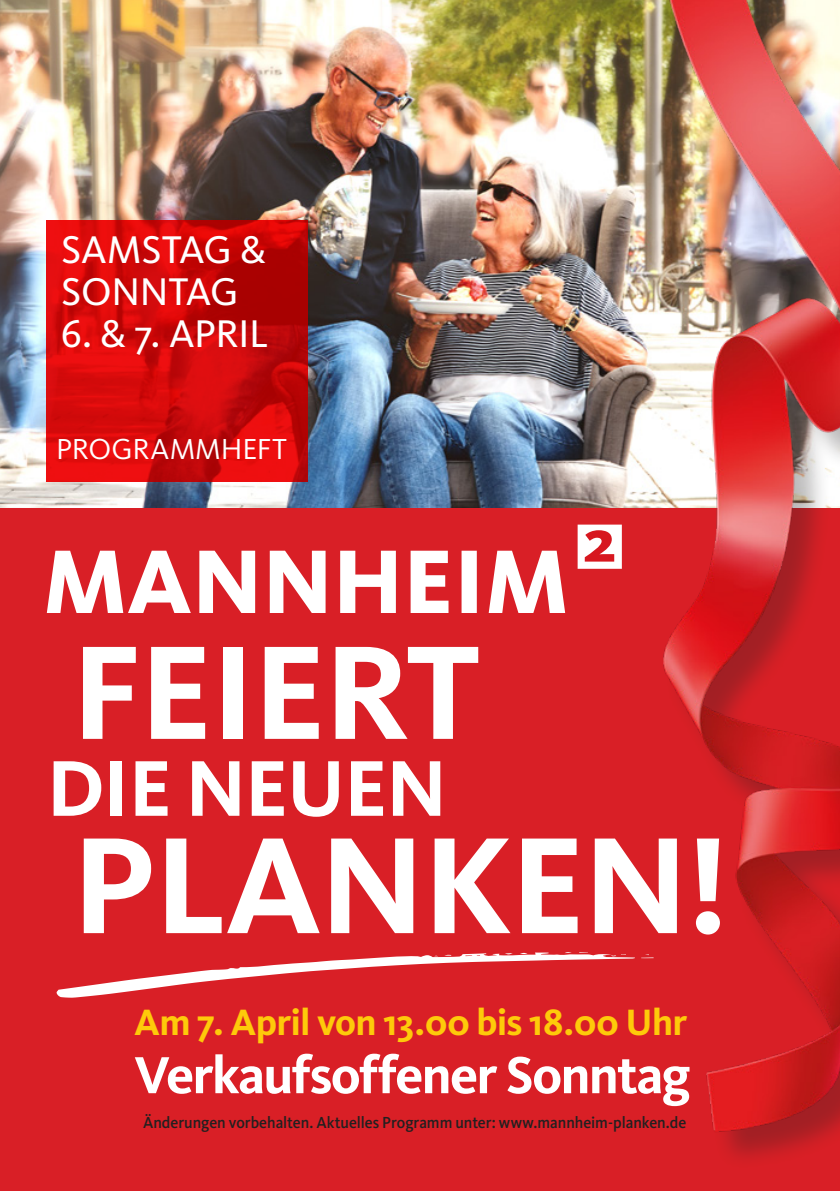
<style>
.page{position:relative;width:840px;height:1191px;background:#fff}
.page>*{position:absolute;margin:0;border:0;box-sizing:border-box;transform-origin:0 0}
.t1{font:700 54px "Kievit";letter-spacing:-.035em;color:#fff}
.t2{font:40px/42px "Kievit";letter-spacing:-.01em;color:#fff}
.t3{font:700 38px "Kievit";letter-spacing:-.02em;color:#feca0a}
.t4{font:30px "Kievit Regular SC";color:#fff}
.t5{font:500 16.6px "Kievit";letter-spacing:-.005em;color:#231f20;scale:.95 1}
</style>
<div class="page">
<div style="left:0;top:0;width:839px;height:1191px;background:#d91f26"></div>
<svg style="left:83px;top:647px;width:53px;height:92px"></svg>
<svg style="left:151px;top:647px;width:54px;height:92px"></svg>
<div style="left:223px;top:647px;width:19px;height:92px;background:#fff"></div>
<svg style="left:264px;top:647px;width:54px;height:92px"></svg>
<svg style="left:335px;top:647px;width:143px;height:92px"></svg>
<svg style="left:54px;top:761px;width:47px;height:54px"></svg>
<div style="left:111px;top:761px;width:11px;height:54px;background:#fff"></div>
<svg style="left:135px;top:761px;width:32px;height:54px"></svg>
<svg style="left:192px;top:761px;width:47px;height:54px"></svg>
<svg style="left:251px;top:761px;width:32px;height:54px"></svg>
<svg style="left:293px;top:761px;width:45px;height:55px"></svg>
<svg style="left:351px;top:761px;width:32px;height:54px"></svg>
<svg style="left:392px;top:761px;width:48px;height:54px"></svg>
<svg style="left:84px;top:838px;width:67px;height:95px"></svg>
<svg style="left:166px;top:838px;width:55px;height:95px"></svg>
<svg style="left:227px;top:838px;width:92px;height:95px"></svg>
<svg style="left:331px;top:838px;width:82px;height:95px"></svg>
<svg style="left:434px;top:838px;width:68px;height:95px"></svg>
<svg style="left:56px;top:953px;width:446px;height:44px"></svg>
<svg style="left:47px;top:550px;width:455px;height:63px"></svg>
<img style="left:0;top:0;width:502px;height:508px">
<svg style="left:46px;top:221px;width:262px;height:261px"></svg>
<img style="left:502px;top:0;width:337px;height:1157px">
<h2 class="t2" style="left:61px;top:228px;width:206px">SAMSTAG &amp;<br>SONNTAG</h2>
<h2 class="t2" style="left:61px;top:312px;width:208px">6. &amp; 7. APRIL</h2>
<h3 class="t4" style="left:56px;top:431px;width:232px">PROGRAMMHEFT</h3>
<h3 class="t3" style="left:134px;top:999px;width:554px">Am 7. April von 13.00 bis 18.00 Uhr</h3>
<h1 class="t1" style="left:134px;top:1042px;width:558px">Verkaufsoffener Sonntag</h1>
<p class="t5" style="left:143px;top:1112px;width:573px">Änderungen vorbehalten. Aktuelles Programm unter: www.mannheim-planken.de</p>
</div>
